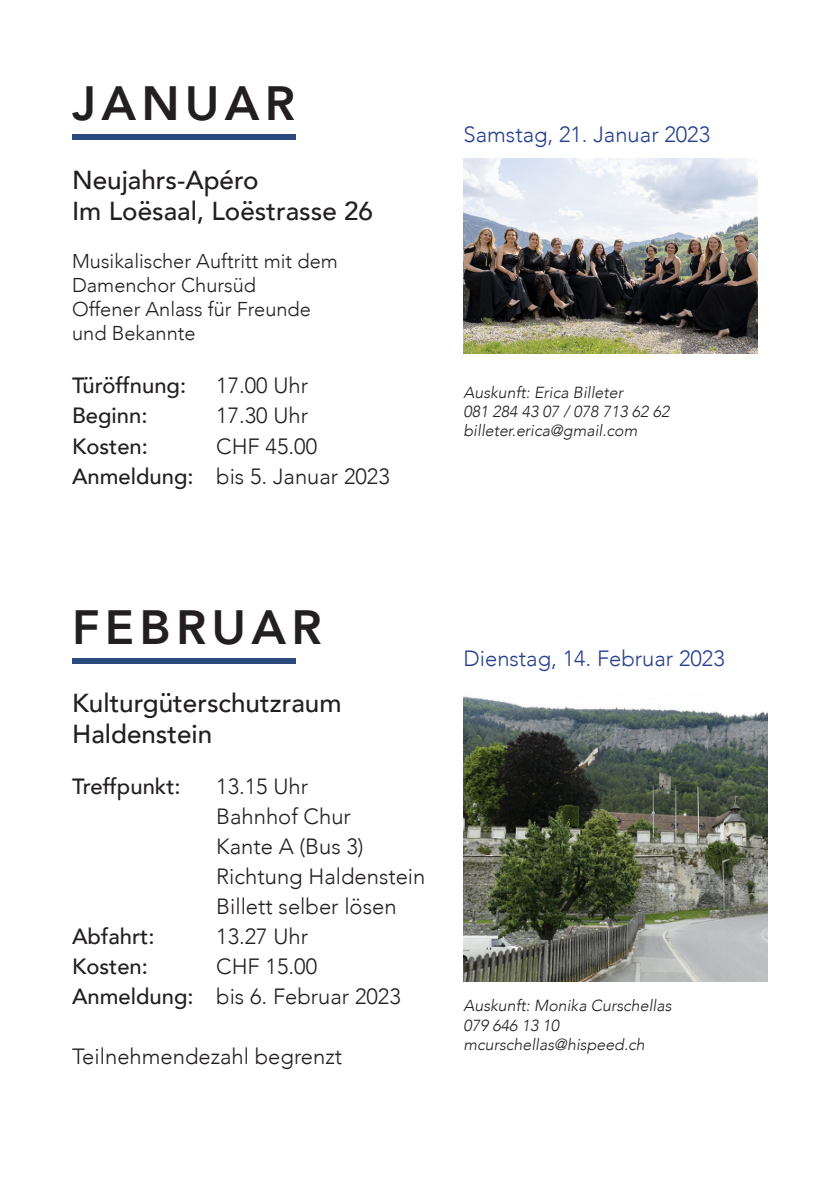
<style>
.page{position:relative;width:840px;height:1191px;background:#fff}
.page>*{position:absolute;margin:0;border:0;box-sizing:border-box;transform-origin:0 0}
.t1{font:800 48px "Avenir";letter-spacing:.11em;color:#231f20}
.t2{font:500 26px/31.2px "Avenir";color:#231f20}
.t3{font:300 22px/30px "Avenir";color:#231f20}
.t4{font:500 22px "Avenir";color:#231f20}
.t5{font:300 22px "Avenir";color:#253f8e}
.t6{font:300 20px/24px "Avenir";color:#231f20}
.t7{font:italic 300 16px "Avenir";color:#231f20}
.s1{font-weight:500}
</style>
<div class="page">
<img style="left:463px;top:159px;width:293px;height:195px">
<div style="left:72px;top:134px;width:223px;height:6px;background:#2b4a7e"></div>
<div style="left:72px;top:657px;width:223px;height:6px;background:#2b4a7e"></div>
<img style="left:463px;top:696px;width:304px;height:285px">
<p class="t1" style="left:72px;top:66px;width:224px">JANUAR</p>
<p class="t2" style="left:72px;top:162px;width:188px">Neujahrs-Apéro</p>
<p class="t2" style="left:72px;top:194px;width:302px">Im Loësaal, Loëstrasse 26</p>
<p class="t6" style="left:72px;top:249px;width:267px">Musikalischer Auftritt mit dem<br>Damenchor Chursüd</p>
<p class="t6" style="left:72px;top:297px;width:240px">Offener Anlass für Freunde und Bekannte</p>
<p class="t4" style="left:72px;top:367px;width:115px">Türöffnung:</p>
<p class="t3" style="left:216px;top:371px;width:93px">17.00 Uhr</p>
<p class="t4" style="left:72px;top:397px;width:77px">Beginn:</p>
<p class="t3" style="left:216px;top:401px;width:93px">17.30 Uhr</p>
<p class="t4" style="left:72px;top:427px;width:77px">Kosten:</p>
<p class="t3" style="left:216px;top:431px;width:102px">CHF 45.00</p>
<p class="t3" style="left:72px;top:461px;width:319px"><span class="s1">Anmeldung:</span> bis 5. Januar 2023</p>
<p class="t5" style="left:463px;top:121px;width:248px">Samstag, 21. Januar 2023</p>
<p class="t7" style="left:463px;top:383px;width:161px">Auskunft: Erica Billeter</p>
<p class="t7" style="left:463px;top:402px;width:207px">081 284 43 07 / 078 713 62 62</p>
<p class="t7" style="left:463px;top:421px;width:175px">billeter.erica@gmail.com</p>
<p class="t1" style="left:72px;top:589px;width:251px">FEBRUAR</p>
<p class="t2" style="left:72px;top:686px;width:271px">Kulturgüterschutzraum<br>Haldenstein</p>
<p class="t4" style="left:72px;top:767px;width:110px">Treffpunkt:</p>
<p class="t3" style="left:216px;top:771px;width:93px">13.15 Uhr</p>
<p class="t3" style="left:216px;top:801px;width:136px">Bahnhof Chur</p>
<p class="t3" style="left:216px;top:831px;width:211px">Kante A (Bus 3)<br>Richtung Haldenstein</p>
<p class="t3" style="left:216px;top:891px;width:182px">Billett selber lösen</p>
<p class="t4" style="left:72px;top:917px;width:84px">Abfahrt:</p>
<p class="t3" style="left:216px;top:921px;width:93px">13.27 Uhr</p>
<p class="t4" style="left:72px;top:947px;width:77px">Kosten:</p>
<p class="t3" style="left:216px;top:951px;width:102px">CHF 15.00</p>
<p class="t3" style="left:72px;top:981px;width:330px"><span class="s1">Anmeldung:</span> bis 6. Februar 2023</p>
<p class="t3" style="left:72px;top:1041px;width:271px">Teilnehmendezahl begrenzt</p>
<p class="t5" style="left:463px;top:645px;width:263px">Dienstag, 14. Februar 2023</p>
<p class="t7" style="left:463px;top:996px;width:209px">Auskunft: Monika Curschellas</p>
<p class="t7" style="left:463px;top:1015px;width:97px">079 646 13 10</p>
<p class="t7" style="left:463px;top:1034px;width:183px">mcurschellas@hispeed.ch</p>
</div>
